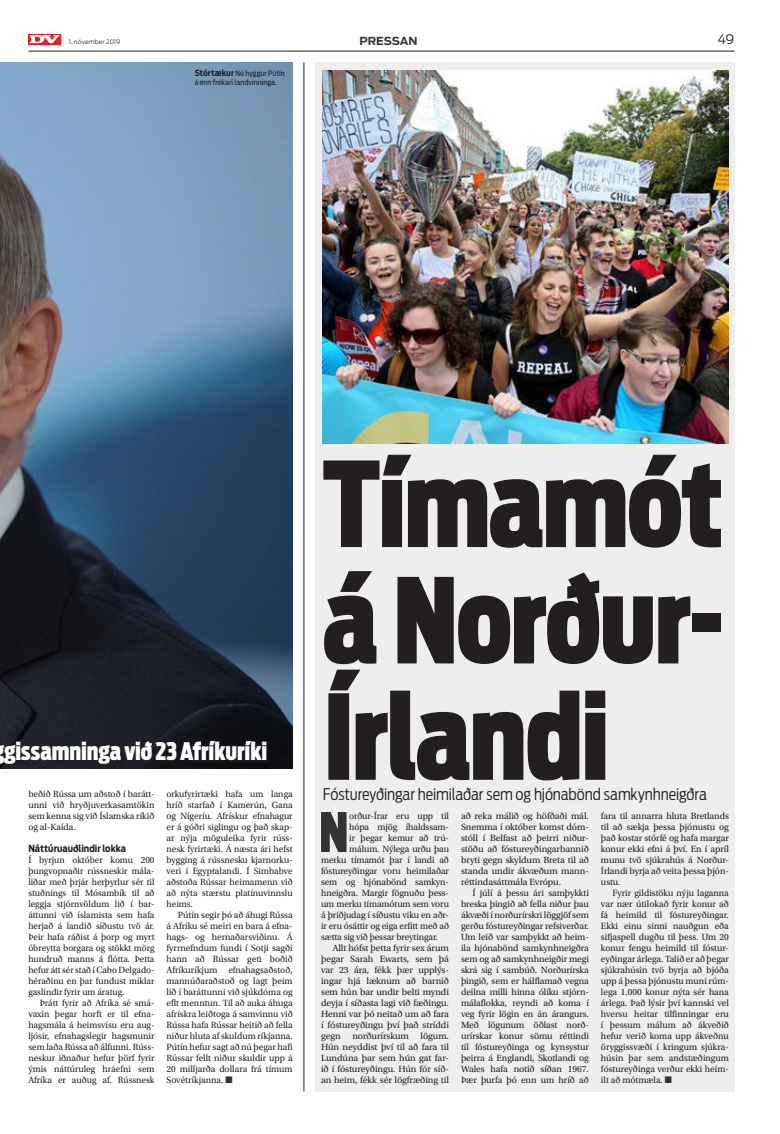
<style>
.page{position:relative;width:780px;height:1134px;background:#fff}
.page>*{position:absolute;margin:0;border:0;box-sizing:border-box;transform-origin:0 0}
.t1{font:900 116.8px/116.4px "Antenna Extra Cond";letter-spacing:-.015em;color:#231f20;text-align:justify}
.t2{font:900 54px "Antenna Extra Cond";color:#323332}
.t3{font:900 24px "Antenna Extra Cond";letter-spacing:-.005em;color:#fff}
.t4{font:300 16px "Antenna Cond";letter-spacing:-.005em;color:#231f20}
.t5{font:300 13px "Antenna";color:#231f20}
.t6{font:700 11px "Antenna";letter-spacing:-.01em;color:#343433}
.t7{font:700 9.7px "Antenna Cond";color:#231f20}
.t8{font:9.5px/11px "Utopia Std";letter-spacing:-.01em;color:#231f20;text-align:justify}
.t9{font:9.5px/11px "Utopia Std";letter-spacing:-.01em;color:#231f20;scale:.96 1}
.t10{font:7.5px/9px "Antenna Cond";letter-spacing:.015em;color:#231f20}
.t11{font:300 6px "Antenna";letter-spacing:.02em;color:#231f20}
.s1{font-weight:700;font-size:8.5px}
.s2{color:#323332}
</style>
<div class="page">
<svg style="left:28px;top:34px;width:33px;height:10px"></svg>
<svg style="left:30px;top:35px;width:29px;height:8px"></svg>
<hr style="left:28px;top:51px;width:706px;height:1px;background:#231f20">
<div style="left:315px;top:62px;width:419px;height:1029px;background:#eeeeef"></div>
<img style="left:323px;top:70px;width:406px;height:373px">
<img style="left:0;top:62px;width:293px;height:706px">
<hr style="left:304px;top:62px;width:1px;height:1029px;background:#231f20">
<div style="left:0;top:734px;width:269px;height:33px;background:#231f20;opacity:.75"></div>
<p class="t11" style="left:69px;top:38px;width:53px">1. nóvember 2019</p>
<p class="t6" style="left:359px;top:34px;width:59px">PRESSAN</p>
<h3 class="t5" style="left:717px;top:32px;width:18px">49</h3>
<p class="t10" style="left:195px;top:69px;width:91px"><span class="s1">Stórtækur</span> Nú hyggur Pútín á enn frekari landvinninga.</p>
<h3 class="t3" style="left:4px;top:737px;width:265px">gissamninga við 23 Afríkuríki</h3>
<h1 class="t1" style="left:323px;top:447px;width:402px">Tímamót á Norður-Írlandi</h1>
<p class="t8" style="left:28px;top:789px;width:128px">beðið Rússa um aðstoð í barátt-</p>
<h3 class="t4" style="left:323px;top:785px;width:385px">Fóstureyðingar heimilaðar sem og hjónabönd samkynhneigðra</h3>
<p class="t8" style="left:28px;top:800px;width:128px">unni við hryðjuverkasamtökin sem kenna sig við Íslamska ríkið og al-Kaída.</p>
<p class="t7" style="left:28px;top:843px;width:99px">Náttúruauðlindir lokka</p>
<p class="t9" style="left:28px;top:855px;width:133px">Í byrjun október komu 200 þungvopnaðir rússneskir mála&shy;liðar með þrjár herþyrlur sér til stuðnings til Mósambík til að leggja stjórnvöldum lið í bar&shy;áttunni við íslamista sem hafa herjað á landið síðustu tvö ár.<br>Þeir hafa ráðist á þorp og myrt óbreytta borgara og stökkt mörg hundruð manns á flótta. Þetta hefur átt sér stað í Cabo Delgado&shy;héraðinu en þar fundust miklar gaslindir fyrir um áratug.</p>
<p class="t8" style="left:28px;top:998px;width:128px;text-indent:11px">Þrátt fyrir að Afríka sé smá&shy;vaxin þegar horft er til efna&shy;hagsmála á heimsvísu eru aug&shy;ljósir, efnahagslegir hagsmunir sem laða Rússa að álfunni. Rúss&shy;neskur iðnaður hefur þörf fyrir ýmis náttúruleg hráefni sem Afríka er auðug af. Rússnesk</p>
<p class="t8" style="left:166px;top:789px;width:128px">orkufyrirtæki hafa um langa hríð starfað í Kamerún, Gana og Nígeríu. Afrískur efnahagur er á góðri siglingu og það skap&shy;ar nýja möguleika fyrir rúss&shy;nesk fyrirtæki. Á næsta ári hefst bygging á rússnesku kjarnorku&shy;veri í Egyptalandi. Í Simbabve aðstoða Rússar heimamenn við að nýta stærstu platínuvinnslu heims.</p>
<p class="t8" style="left:166px;top:910px;width:128px;text-indent:11px">Pútín segir þó að áhugi Rússa á Afríku sé meiri en bara á efna&shy;hags- og hernaðarsviðinu. Á fyrrnefndum fundi í Sotji sagði hann að Rússar geti boðið Afríkuríkjum efnahagsaðstoð, mannúðaraðstoð og lagt þeim lið í baráttunni við sjúkdóma og eflt menntun. Til að auka áhuga afrískra leiðtoga á samvinnu við Rússa hafa Rússar heitið að fella niður hluta af skuldum ríkjanna.<br>Pútín hefur sagt að nú þegar hafi Rússar fellt niður skuldir upp á 20 milljarða dollara frá tímum Sovétríkjanna. <span class="s2">■</span></p>
<h2 class="t2" style="left:319px;top:800px;width:31px">N</h2>
<p class="t8" style="left:349px;top:811px;width:101px">orður-Írar eru upp til</p>
<p class="t8" style="left:461px;top:811px;width:129px">að reka málið og höfðaði mál.<br>Snemma í október komst dóm&shy;stóll í Belfast að þeirri niður&shy;stöðu að fóstureyðingarbannið bryti gegn skyldum Breta til að standa undir ákvæðum mann&shy;réttindasáttmála Evrópu.</p>
<p class="t8" style="left:461px;top:888px;width:129px;text-indent:11px">Í júlí á þessu ári samþykkti breska þingið að fella niður þau ákvæði í norðurírskri löggjöf sem gerðu fóstureyðingar refsiverðar.<br>Um leið var samþykkt að heim&shy;ila hjónabönd samkynhneigðra sem og að samkynhneigðir megi skrá sig í sambúð. Norðurírska þingið, sem er hálflamað vegna deilna milli hinna ólíku stjórn&shy;málaflokka, reyndi að koma í veg fyrir lögin en án árangurs.<br>Með lögunum öðlast norð&shy;urírskar konur sömu réttindi til fóstureyðinga og kynsystur þeirra á Englandi, Skotlandi og Wales hafa notið síðan 1967.<br>Þær þurfa þó enn um hríð að</p>
<p class="t8" style="left:601px;top:811px;width:129px">fara til annarra hluta Bretlands til að sækja þessa þjónustu og það kostar stórfé og hafa margar konur ekki efni á því. En í apríl munu tvö sjúkrahús á Norður-Írlandi byrja að veita þessa þjón&shy;ustu.</p>
<p class="t8" style="left:601px;top:888px;width:129px;text-indent:11px">Fyrir gildistöku nýju laganna var nær útilokað fyrir konur að fá heimild til fóstureyðingar.<br>Ekki einu sinni nauðgun eða sifjaspell dugðu til þess. Um 20 konur fengu heimild til fóstur&shy;eyðingar árlega. Talið er að þegar sjúkrahúsin tvö byrja að bjóða upp á þessa þjónustu muni rúm&shy;lega 1.000 konur nýta sér hana árlega. Það lýsir því kannski vel hversu heitar tilfinningar eru í þessum málum að ákveðið hefur verið koma upp ákveðnu öryggissvæði í kringum sjúkra&shy;húsin þar sem andstæðingum fóstureyðinga verður ekki heim&shy;ilt að mótmæla. <span class="s2">■</span></p>
<p class="t8" style="left:349px;top:822px;width:101px">hópa mjög íhaldssam-</p>
<p class="t8" style="left:349px;top:833px;width:101px">ir þegar kemur að trú-</p>
<p class="t8" style="left:349px;top:844px;width:101px">málum. Nýlega urðu þau</p>
<p class="t8" style="left:321px;top:855px;width:129px">merku tímamót þar í landi að</p>
<p class="t8" style="left:321px;top:866px;width:129px">fóstureyðingar voru heimilaðar</p>
<p class="t8" style="left:321px;top:877px;width:129px">sem og hjónabönd samkyn-</p>
<p class="t8" style="left:321px;top:888px;width:129px">hneigðra. Margir fögnuðu þess-</p>
<p class="t8" style="left:321px;top:899px;width:129px">um merku tímamótum sem voru</p>
<p class="t8" style="left:321px;top:910px;width:129px">á þriðjudag í síðustu viku en aðr-</p>
<p class="t8" style="left:321px;top:921px;width:129px">ir eru ósáttir og eiga erfitt með að</p>
<p class="t8" style="left:321px;top:932px;width:118px">sætta sig við þessar breytingar.</p>
<p class="t8" style="left:332px;top:943px;width:118px">Allt hófst þetta fyrir sex árum</p>
<p class="t8" style="left:321px;top:954px;width:129px">þegar Sarah Ewarts, sem þá</p>
<p class="t8" style="left:321px;top:965px;width:129px">var 23 ára, fékk þær upplýs-</p>
<p class="t8" style="left:321px;top:976px;width:129px">ingar hjá læknum að barnið</p>
<p class="t8" style="left:321px;top:987px;width:129px">sem hún bar undir belti myndi</p>
<p class="t8" style="left:321px;top:998px;width:129px">deyja í síðasta lagi við fæðingu.</p>
<p class="t8" style="left:321px;top:1009px;width:129px">Henni var þó neitað um að fara</p>
<p class="t8" style="left:321px;top:1020px;width:129px">í fóstureyðingu því það stríddi</p>
<p class="t8" style="left:321px;top:1031px;width:129px">gegn norðurírskum lögum.</p>
<p class="t8" style="left:321px;top:1042px;width:129px">Hún neyddist því til að fara til</p>
<p class="t8" style="left:321px;top:1053px;width:129px">Lundúna þar sem hún gat far-</p>
<p class="t8" style="left:321px;top:1064px;width:129px">ið í fóstureyðingu. Hún fór síð-</p>
<p class="t8" style="left:321px;top:1075px;width:129px">an heim, fékk sér lögfræðing til</p>
</div>
